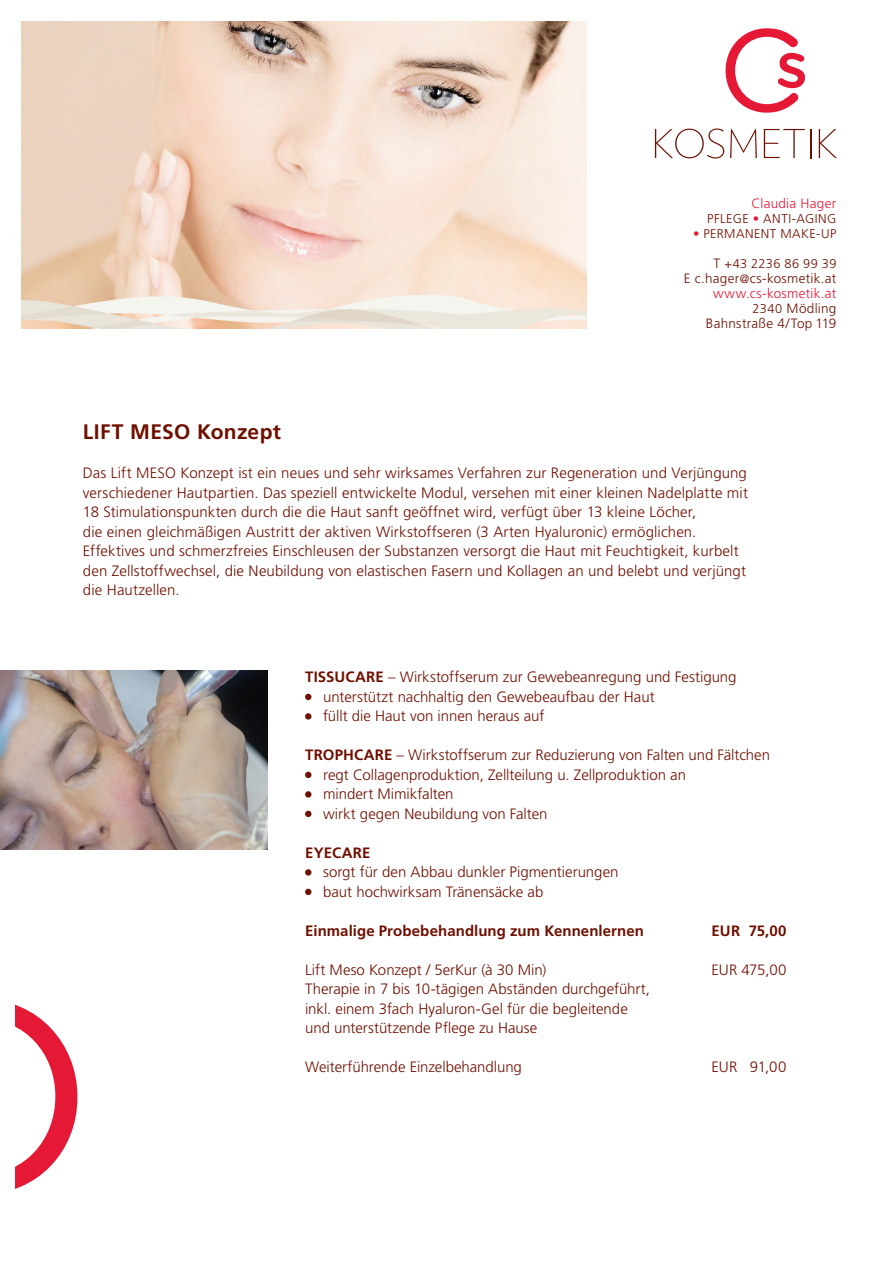
<style>
.page{position:relative;width:893px;height:1263px;background:#fff}
.page>*{position:absolute;margin:0;border:0;box-sizing:border-box;transform-origin:0 0}
.t1{font:700 21px "Frutiger LT Std";letter-spacing:.02em;color:#6f0f00}
.t2{font:300 15px/19.5px "Frutiger LT Std";letter-spacing:.005em;color:#6f0f00}
.t3{font:700 15px "Frutiger LT Std";letter-spacing:.005em;color:#6f0f00}
.t4{font:300 13.5px/15px "Frutiger LT Std";letter-spacing:.02em;color:#6f0f00;text-align:right}
.t5{font:300 13.5px "Frutiger LT Std";letter-spacing:.02em;color:#e51836}
.t6{font:300 12.75px "Frutiger LT Std";letter-spacing:.035em;color:#6f0f00}
.s1{color:#e51836}
.s2{font-size:13.5px}
.s3{font-size:12px}
.s4{font-size:12.75px}
.s5{font-weight:700}
</style>
<div class="page">
<svg style="left:655px;top:128px;width:69px;height:31px"></svg>
<svg style="left:730px;top:129px;width:27px;height:29px"></svg>
<svg style="left:764px;top:129px;width:47px;height:29px"></svg>
<svg style="left:819px;top:129px;width:18px;height:29px"></svg>
<svg style="left:726px;top:28px;width:79px;height:85px"></svg>
<img style="left:21px;top:22px;width:566px;height:306px">
<svg style="left:16px;top:1005px;width:61px;height:184px"></svg>
<svg style="left:305px;top:694px;width:6px;height:6px"></svg>
<svg style="left:305px;top:713px;width:6px;height:6px"></svg>
<svg style="left:305px;top:772px;width:6px;height:6px"></svg>
<svg style="left:305px;top:791px;width:6px;height:6px"></svg>
<svg style="left:305px;top:811px;width:6px;height:6px"></svg>
<svg style="left:305px;top:869px;width:6px;height:6px"></svg>
<svg style="left:305px;top:889px;width:6px;height:6px"></svg>
<img style="left:0;top:671px;width:268px;height:178px">
<p class="t5" style="left:751px;top:196px;width:86px">Claudia Hager</p>
<p class="t6" style="left:707px;top:212px;width:131px">PFLEGE <span class="s1">•</span> ANTI-AGING</p>
<p class="t6" style="left:693px;top:227px;width:145px"><span class="s1">•</span> PERMANENT MAKE-UP</p>
<p class="t6" style="left:713px;top:257px;width:124px"><span class="s2">T</span> +43 2236 86 99 39</p>
<p class="t4" style="left:684px;top:271px;width:154px">E c.hager<span class="s3">@</span>cs-kosmetik.at <span class="s1">www.cs-kosmetik.at<br></span><span class="s4">2340</span> Mödling<br>Bahnstraße 4/Top 119</p>
<h1 class="t1" style="left:83px;top:420px;width:200px">LIFT MESO Konzept</h1>
<p class="t2" style="left:83px;top:463px;width:667px">Das Lift MESO Konzept ist ein neues und sehr wirksames Verfahren zur Regeneration und Verjüngung verschiedener Hautpartien. Das speziell entwickelte Modul, versehen mit einer kleinen Nadelplatte mit 18 Stimulationspunkten durch die die Haut sanft geöffnet wird, verfügt über 13 kleine Löcher,<br>die einen gleichmäßigen Austritt der aktiven Wirkstoffseren (3 Arten Hyaluronic) ermöglichen.<br>Effektives und schmerzfreies Einschleusen der Substanzen versorgt die Haut mit Feuchtigkeit, kurbelt den Zellstoffwechsel, die Neubildung von elastischen Fasern und Kollagen an und belebt und verjüngt die Hautzellen.</p>
<p class="t2" style="left:323px;top:667px;width:415px;text-indent:-18px"><span class="s5">TISSUCARE</span> – Wirkstoffserum zur Gewebeanregung und Festigung unterstützt nachhaltig den Gewebeaufbau der Haut<br>füllt die Haut von innen heraus auf</p>
<p class="t2" style="left:323px;top:745px;width:448px;text-indent:-18px"><span class="s5">TROPHCARE</span> – Wirkstoffserum zur Reduzierung von Falten und Fältchen regt Collagenproduktion, Zellteilung u. Zellproduktion an<br>mindert Mimikfalten<br>wirkt gegen Neubildung von Falten</p>
<p class="t3" style="left:305px;top:843px;width:67px">EYECARE</p>
<p class="t2" style="left:323px;top:862px;width:297px">sorgt für den Abbau dunkler Pigmentierungen baut hochwirksam Tränensäcke ab</p>
<p class="t3" style="left:305px;top:921px;width:340px">Einmalige Probebehandlung zum Kennenlernen</p>
<p class="t3" style="left:712px;top:921px;width:76px">EUR 75,00</p>
<p class="t2" style="left:305px;top:960px;width:243px">Lift Meso Konzept / 5erKur (à 30 Min)</p>
<p class="t2" style="left:712px;top:960px;width:76px">EUR 475,00</p>
<p class="t2" style="left:305px;top:979px;width:346px">Therapie in 7 bis 10-tägigen Abständen durchgeführt, inkl. einem 3fach Hyaluron-Gel für die begleitende und unterstützende Pflege zu Hause</p>
<p class="t2" style="left:305px;top:1057px;width:218px">Weiterführende Einzelbehandlung</p>
<p class="t2" style="left:712px;top:1057px;width:76px">EUR 91,00</p>
</div>
